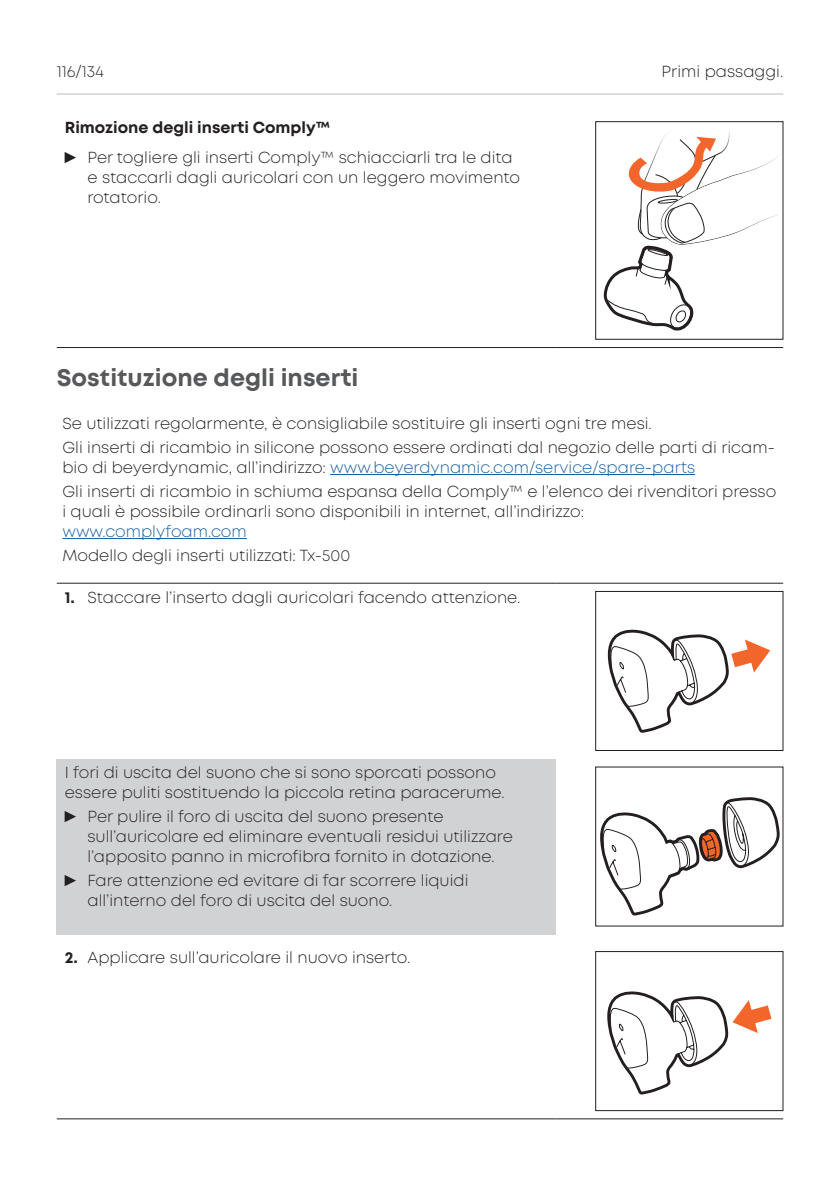
<style>
.page{position:relative;width:840px;height:1191px;background:#fff}
.page>*{position:absolute;margin:0;border:0;box-sizing:border-box;transform-origin:0 0}
.t1{font:700 24px "Mont";color:#57585a}
.t2{font:300 16px/20px "Mont";color:#231f20}
.t3{font:300 16px "Mont";color:#175d9e}
.s1{font-weight:700}
.s2{font-family:"Arial Narrow";font-weight:400}
.s3{color:#175d9e}
</style>
<div class="page">
<hr style="left:57px;top:94px;width:725px;height:1px;background:#bcbdc0">
<hr style="left:57px;top:347px;width:499px;height:1px;background:#231f20">
<hr style="left:556px;top:347px;width:226px;height:1px;background:#231f20">
<svg style="left:603px;top:131px;width:176px;height:200px"></svg>
<div style="left:595px;top:121px;width:187px;height:218px;border:1px solid #231f20"></div>
<hr style="left:330px;top:474px;width:364px;height:1px;background:#175d9e">
<hr style="left:62px;top:538px;width:185px;height:1px;background:#175d9e">
<div style="left:57px;top:758px;width:499px;height:176px;background:#d1d2d4"></div>
<hr style="left:57px;top:583px;width:499px;height:1px;background:#231f20">
<hr style="left:556px;top:583px;width:226px;height:1px;background:#231f20">
<hr style="left:57px;top:1118px;width:499px;height:1px;background:#231f20">
<hr style="left:556px;top:1118px;width:226px;height:1px;background:#231f20">
<svg style="left:607px;top:629px;width:162px;height:104px"></svg>
<div style="left:595px;top:591px;width:187px;height:159px;border:1px solid #231f20"></div>
<svg style="left:600px;top:797px;width:178px;height:119px"></svg>
<svg style="left:608px;top:992px;width:163px;height:103px"></svg>
<div style="left:595px;top:951px;width:187px;height:159px;border:1px solid #231f20"></div>
<p class="t2" style="left:57px;top:61px;width:48px">116/134</p>
<p class="t2" style="left:661px;top:61px;width:123px">Primi passaggi.</p>
<p class="t2" style="left:65px;top:112px;width:449px;line-height:29.6px"><span class="s1">Rimozione degli inserti Comply™<br></span><span class="s2">►</span> Per togliere gli inserti Comply™ schiacciarli tra le dita</p>
<p class="t2" style="left:87px;top:167px;width:434px">e staccarli dagli auricolari con un leggero movimento rotatorio.</p>
<h1 class="t1" style="left:57px;top:364px;width:303px">Sostituzione degli inserti</h1>
<p class="t2" style="left:62px;top:411px;width:713px;line-height:24px">Se utilizzati regolarmente, è consigliabile sostituire gli inserti ogni tre mesi.<br>Gli inserti di ricambio in silicone possono essere ordinati dal negozio delle parti di ricam-</p>
<p class="t2" style="left:62px;top:455px;width:715px;line-height:24px">bio di beyerdynamic, all’indirizzo: <span class="s3">www.beyerdynamic.com/service/spare-parts<br></span>Gli inserti di ricambio in schiuma espansa della Comply™ e l’elenco dei rivenditori presso</p>
<p class="t2" style="left:62px;top:501px;width:523px">i quali è possibile ordinarli sono disponibili in internet, all’indirizzo:</p>
<p class="t3" style="left:62px;top:522px;width:186px">www.complyfoam.com</p>
<p class="t2" style="left:62px;top:545px;width:289px">Modello degli inserti utilizzati: Tx-500</p>
<p class="t2" style="left:65px;top:587px;width:457px"><span class="s1">1.</span> Staccare l’inserto dagli auricolari facendo attenzione.</p>
<p class="t2" style="left:65px;top:762px;width:441px">I fori di uscita del suono che si sono sporcati possono essere puliti sostituendo la piccola retina paracerume.</p>
<p class="t2" style="left:87px;top:806px;width:426px;text-indent:-23px"><span class="s2">►</span> Per pulire il foro di uscita del suono presente sull’auricolare ed eliminare eventuali residui utilizzare l’apposito panno in microfibra fornito in dotazione.</p>
<p class="t2" style="left:87px;top:870px;width:382px;text-indent:-23px"><span class="s2">►</span> Fare attenzione ed evitare di far scorrere liquidi all’interno del foro di uscita del suono.</p>
<p class="t2" style="left:65px;top:947px;width:347px"><span class="s1">2.</span> Applicare sull’auricolare il nuovo inserto.</p>
</div>
